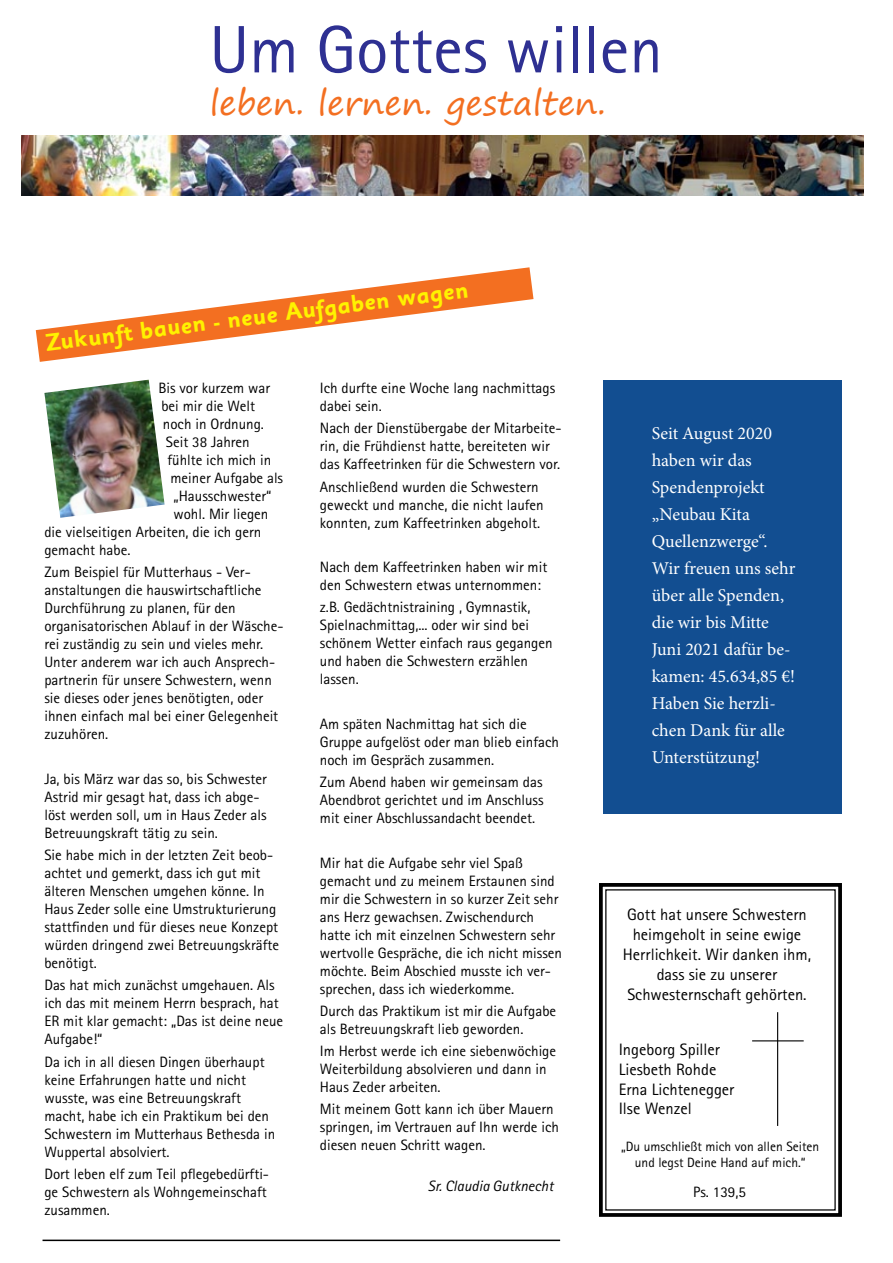
<style>
.page{position:relative;width:893px;height:1263px;background:#fff}
.page>*{position:absolute;margin:0;border:0;box-sizing:border-box;transform-origin:0 0}
.t1{font:67.05px "Rotis Sans Serif";color:#2e3092}
.t2{font:33.6px "Segoe Print";color:#f36f21}
.t3{font:700 24px "Sassoon Sans";color:#fff200}
.t4{font:18px/27px "Minion Pro";color:#fff}
.t5{font:16.5px/19.8px "Rotis Sans Serif";color:#000}
.t6{font:15px/18px "Rotis Sans Serif";color:#000}
.t7{font:italic 15px "Rotis Sans Serif";color:#000}
.t8{font:13.5px/16.2px "Rotis Sans Serif";color:#000;text-align:center}
</style>
<div class="page">
<img style="left:21px;top:136px;width:842px;height:59px">
<hr style="left:43px;top:1239px;width:517px;height:2px;background:#000">
<div style="left:604px;top:381px;width:238px;height:433px;background:#124e91"></div>
<svg style="left:599px;top:883px;width:243px;height:334px"></svg>
<div style="left:613px;top:898px;width:214px;height:307px;background:#fff"></div>
<hr style="left:777px;top:1012px;width:1px;height:114px;background:#000">
<hr style="left:752px;top:1040px;width:52px;height:1px;background:#000">
<img style="left:44px;top:380px;width:121px;height:138px">
<svg style="left:36px;top:267px;width:497px;height:95px"></svg>
<h1 class="t1" style="left:209px;top:10px;width:455px">Um Gottes willen</h1>
<h2 class="t2" style="left:209px;top:73px;width:398px">leben. lernen. gestalten.</h2>
<h3 class="t3" style="left:44px;top:327px;width:427px;rotate:-7deg">Zukunft bauen - neue Aufgaben wagen</h3>
<p class="t6" style="left:320px;top:379px;width:237px">Ich durfte eine Woche lang nachmittags dabei sein.</p>
<p class="t6" style="left:320px;top:419px;width:243px">Nach der Dienstübergabe der Mitarbeite&shy;rin, die Frühdienst hatte, bereiteten wir das Kaffeetrinken für die Schwestern vor.</p>
<p class="t6" style="left:320px;top:477px;width:225px">Anschließend wurden die Schwestern geweckt und manche, die nicht laufen konnten, zum Kaffeetrinken abgeholt.</p>
<p class="t6" style="left:320px;top:558px;width:229px">Nach dem Kaffeetrinken haben wir mit den Schwestern etwas unternommen:</p>
<p class="t6" style="left:320px;top:598px;width:234px">z.B. Gedächtnistraining , Gymnastik,<br>Spielnachmittag,... oder wir sind bei schönem Wetter einfach raus gegangen und haben die Schwestern erzählen lassen.</p>
<p class="t6" style="left:320px;top:715px;width:241px">Am späten Nachmittag hat sich die<br>Gruppe aufgelöst oder man blieb einfach noch im Gespräch zusammen.</p>
<p class="t6" style="left:320px;top:773px;width:225px;text-align:justify">Zum Abend haben wir gemeinsam das Abendbrot gerichtet und im Anschluss mit einer Abschlussandacht beendet.</p>
<p class="t6" style="left:320px;top:853px;width:244px">Mir hat die Aufgabe sehr viel Spaß gemacht und zu meinem Erstaunen sind mir die Schwestern in so kurzer Zeit sehr ans Herz gewachsen. Zwischendurch hatte ich mit einzelnen Schwestern sehr wertvolle Gespräche, die ich nicht missen möchte. Beim Abschied musste ich ver&shy;sprechen, dass ich wiederkomme.</p>
<p class="t6" style="left:320px;top:1002px;width:238px">Durch das Praktikum ist mir die Aufgabe als Betreuungskraft lieb geworden.</p>
<p class="t6" style="left:320px;top:1042px;width:238px">Im Herbst werde ich eine siebenwöchige<br>Weiterbildung absolvieren und dann in<br>Haus Zeder arbeiten.</p>
<p class="t6" style="left:320px;top:1100px;width:241px">Mit meinem Gott kann ich über Mauern springen, im Vertrauen auf Ihn werde ich diesen neuen Schritt wagen.</p>
<p class="t7" style="left:428px;top:1177px;width:127px">Sr. Claudia Gutknecht</p>
<p class="t6" style="left:158px;top:379px;width:113px">Bis vor kurzem war</p>
<p class="t6" style="left:161px;top:397px;width:95px">bei mir die Welt</p>
<p class="t6" style="left:163px;top:415px;width:103px">noch in Ordnung.</p>
<p class="t6" style="left:166px;top:433px;width:85px">Seit 38 Jahren</p>
<p class="t6" style="left:167px;top:451px;width:105px">fühlte ich mich in</p>
<p class="t6" style="left:170px;top:469px;width:114px">meiner Aufgabe als</p>
<p class="t6" style="left:173px;top:487px;width:100px">„Hausschwester“</p>
<p class="t6" style="left:173px;top:505px;width:96px">wohl. Mir liegen</p>
<p class="t6" style="left:44px;top:523px;width:218px">die vielseitigen Arbeiten, die ich gern</p>
<p class="t6" style="left:44px;top:541px;width:88px">gemacht habe.</p>
<p class="t6" style="left:44px;top:563px;width:241px">Zum Beispiel für Mutterhaus - Ver&shy;anstaltungen die hauswirtschaftliche Durchführung zu planen, für den organisatorischen Ablauf in der Wäsche&shy;rei zuständig zu sein und vieles mehr.<br>Unter anderem war ich auch Ansprech&shy;partnerin für unsere Schwestern, wenn sie dieses oder jenes benötigten, oder ihnen einfach mal bei einer Gelegenheit zuzuhören.</p>
<p class="t6" style="left:44px;top:770px;width:224px">Ja, bis März war das so, bis Schwester Astrid mir gesagt hat, dass ich abge&shy;löst werden soll, um in Haus Zeder als Betreuungskraft tätig zu sein.</p>
<p class="t6" style="left:44px;top:846px;width:236px">Sie habe mich in der letzten Zeit beob&shy;achtet und gemerkt, dass ich gut mit älteren Menschen umgehen könne. In Haus Zeder solle eine Umstrukturierung stattfinden und für dieses neue Konzept würden dringend zwei Betreuungskräfte benötigt.</p>
<p class="t6" style="left:44px;top:976px;width:240px">Das hat mich zunächst umgehauen. Als ich das mit meinem Herrn besprach, hat<br>ER mit klar gemacht: „Das ist deine neue<br>Aufgabe!“</p>
<p class="t6" style="left:44px;top:1052px;width:232px">Da ich in all diesen Dingen überhaupt keine Erfahrungen hatte und nicht wusste, was eine Betreuungskraft macht, habe ich ein Praktikum bei den Schwestern im Mutterhaus Bethesda in Wuppertal absolviert.</p>
<p class="t6" style="left:44px;top:1165px;width:226px">Dort leben elf zum Teil pflegebedürfti&shy;ge Schwestern als Wohngemeinschaft zusammen.</p>
<p class="t4" style="left:652px;top:420px;width:145px">Seit August 2020 haben wir das<br>Spendenprojekt „Neubau Kita<br>Quellenzwerge“.<br>Wir freuen uns sehr über alle Spenden, die wir bis Mitte<br>Juni 2021 dafür be&shy;kamen: 45.634,85 €!<br>Haben Sie herzli&shy;chen Dank für alle<br>Unterstützung!</p>
<p class="t5" style="left:623px;top:905px;width:190px;text-align:center">Gott hat unsere Schwestern heimgeholt in seine ewige<br>Herrlichkeit. Wir danken ihm, dass sie zu unserer<br>Schwesternschaft gehörten.</p>
<p class="t5" style="left:619px;top:1039px;width:117px">Ingeborg Spiller<br>Liesbeth Rohde<br>Erna Lichtenegger<br>Ilse Wenzel</p>
<p class="t8" style="left:621px;top:1138px;width:200px">„Du umschließt mich von allen Seiten und legst Deine Hand auf mich.“</p>
<p class="t6" style="left:693px;top:1183px;width:54px">Ps. 139,5</p>
</div>
